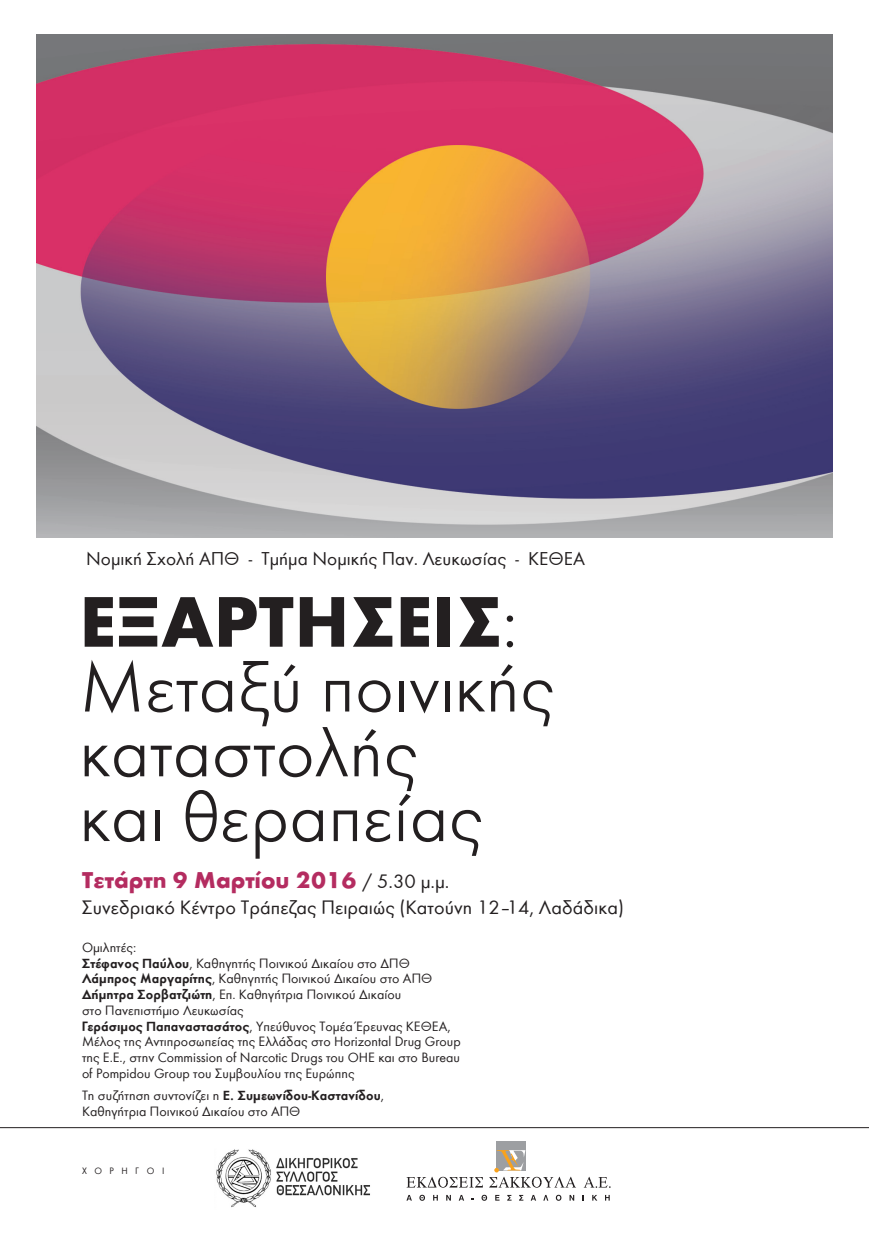
<style>
.page{position:relative;width:869px;height:1241px;background:#fff}
.page>*{position:absolute;margin:0;border:0;box-sizing:border-box;transform-origin:0 0}
.t1{font:300 74.2px "Futura Greek";color:#231f20}
.t2{font:700 74.2px "Futura Greek";color:#231f20}
.t3{font:700 23.62px "Futura Greek";color:#b42c60}
.t4{font:20.12px "Futura Greek";color:#231f20}
.t5{font:19.25px "Futura Greek";color:#231f20}
.t6{font:14px "Futura Greek";color:#231f20}
.t7{font:600 14px "Futura Greek";color:#231f20}
.t8{font:9.62px "Futura Greek";letter-spacing:.775em;color:#231f20}
.s1{font-weight:300}
.s2{font-weight:400;font-size:20.12px;color:#231f20}
.s3{font-weight:600}
.s4{font-weight:400}
</style>
<div class="page">
<svg style="left:406px;top:1176px;width:76px;height:11px"></svg>
<svg style="left:584px;top:1176px;width:26px;height:11px"></svg>
<svg style="left:406px;top:1194px;width:5px;height:6px"></svg>
<svg style="left:419px;top:1194px;width:6px;height:6px"></svg>
<svg style="left:433px;top:1194px;width:4px;height:6px"></svg>
<svg style="left:446px;top:1194px;width:4px;height:6px"></svg>
<svg style="left:459px;top:1194px;width:5px;height:6px"></svg>
<svg style="left:481px;top:1194px;width:6px;height:6px"></svg>
<svg style="left:495px;top:1194px;width:4px;height:6px"></svg>
<svg style="left:507px;top:1194px;width:4px;height:6px"></svg>
<svg style="left:519px;top:1194px;width:4px;height:6px"></svg>
<svg style="left:531px;top:1194px;width:5px;height:6px"></svg>
<svg style="left:543px;top:1194px;width:5px;height:6px"></svg>
<svg style="left:555px;top:1194px;width:6px;height:6px"></svg>
<svg style="left:569px;top:1194px;width:5px;height:6px"></svg>
<svg style="left:592px;top:1194px;width:5px;height:6px"></svg>
<svg style="left:605px;top:1194px;width:4px;height:6px"></svg>
<div style="left:496px;top:1140px;width:29px;height:30px;background:#9d9fa2"></div>
<svg style="left:489px;top:1149px;width:86px;height:38px"></svg>
<img style="left:37px;top:34px;width:795px;height:503px">
<img style="left:216px;top:1149px;width:154px;height:59px">
<hr style="left:0;top:1127px;width:868px;height:1px;background:#231f20">
<p class="t5" style="left:86px;top:548px;width:500px">Νομική Σχολή ΑΠΘ - Τμήμα Νομικής Παν. Λευκωσίας - ΚΕΘΕΑ</p>
<p class="t2" style="left:79px;top:578px;width:440px">ΕΞΑΡΤΗΣΕΙΣ<span class="s1">:</span></p>
<p class="t1" style="left:79px;top:646px;width:475px">Μεταξύ ποινικής</p>
<p class="t1" style="left:79px;top:711px;width:339px">καταστολής</p>
<p class="t1" style="left:79px;top:776px;width:404px">και θεραπείας</p>
<p class="t3" style="left:82px;top:866px;width:369px">Τετάρτη 9 Μαρτίου 2016 <span class="s2">/ 5.30 μ.μ.</span></p>
<p class="t4" style="left:82px;top:897px;width:543px">Συνεδριακό Κέντρο Τράπεζας Πειραιώς (Κατούνη 12–14, Λαδάδικα)</p>
<p class="t6" style="left:82px;top:939px;width:56px">Ομιλητές:</p>
<p class="t6" style="left:82px;top:955px;width:329px"><span class="s3">Στέφανος Παύλου</span>, Καθηγητής Ποινικού Δικαίου στο ΔΠΘ</p>
<p class="t6" style="left:82px;top:971px;width:352px"><span class="s3">Λάμπρος Μαργαρίτης</span>, Καθηγητής Ποινικού Δικαίου στο ΑΠΘ</p>
<p class="t6" style="left:82px;top:987px;width:321px"><span class="s3">Δήμητρα Σορβατζιώτη</span>, Επ. Καθηγήτρια Ποινικού Δικαίου</p>
<p class="t6" style="left:82px;top:1002px;width:163px">στο Πανεπιστήμιο Λευκωσίας</p>
<p class="t6" style="left:82px;top:1018px;width:370px"><span class="s3">Γεράσιμος Παπαναστασάτος</span>, Υπεύθυνος Τομέα Έρευνας ΚΕΘΕΑ,</p>
<p class="t6" style="left:82px;top:1034px;width:380px">Μέλος της Αντιπροσωπείας της Ελλάδας στο Horizontal Drug Group</p>
<p class="t6" style="left:82px;top:1050px;width:379px">της Ε.Ε., στην Commission of Narcotic Drugs του ΟΗΕ και στο Bureau</p>
<p class="t6" style="left:82px;top:1065px;width:274px">of Pompidou Group του Συμβουλίου της Ευρώπης</p>
<p class="t7" style="left:82px;top:1086px;width:303px"><span class="s4">Τη συζήτηση συντονίζει η</span> Ε. Συμεωνίδου-Καστανίδου<span class="s4">,</span></p>
<p class="t6" style="left:82px;top:1103px;width:220px">Καθηγήτρια Ποινικού Δικαίου στο ΑΠΘ</p>
<p class="t8" style="left:82px;top:1165px;width:84px">ΧΟΡΗΓΟΙ</p>
</div>
